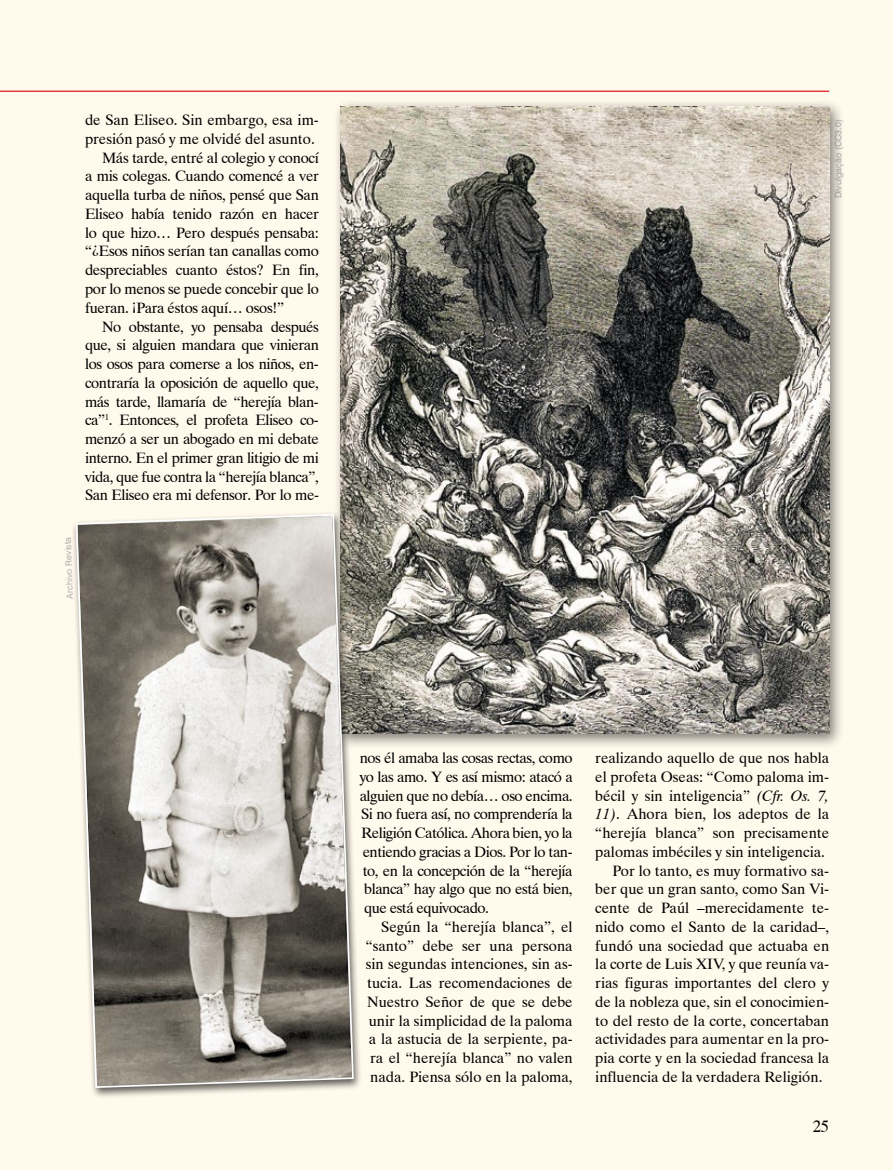
<style>
.page{position:relative;width:893px;height:1170px;background:#fff}
.page>*{position:absolute;margin:0;border:0;box-sizing:border-box;transform-origin:0 0}
.t1{font:16.5px "Dutch 801 BT";color:#000}
.t2{font:15px "Dutch 801 BT";color:#000}
.t3{font:15px "Dutch 801 BT";letter-spacing:-.02em;color:#000}
.t4{font:9px "Swiss 721 BT";color:#b3b2b2}
.s1{font-style:italic}
</style>
<div class="page">
<div style="left:0;top:0;width:893px;height:1169px;background:#fffaec"></div>
<hr style="left:0;top:91px;width:829px;height:1px;background:#df0d17">
<div style="left:333px;top:99px;width:512px;height:650px;background:#000;opacity:.5"></div>
<img style="left:340px;top:106px;width:489px;height:627px">
<div style="left:71px;top:511px;width:292px;height:588px;background:#000;opacity:.65"></div>
<svg style="left:75px;top:513px;width:280px;height:586px;background:#a5a199"></svg>
<p class="t2" style="left:85px;top:111px;width:235px">de San Eliseo. Sin embargo, esa im-</p>
<p class="t2" style="left:85px;top:129px;width:231px">presión pasó y me olvidé del asunto.</p>
<p class="t3" style="left:102px;top:148px;width:218px">Más tarde, entré al colegio y conocí</p>
<p class="t3" style="left:85px;top:167px;width:235px">a mis colegas. Cuando comencé a ver</p>
<p class="t3" style="left:85px;top:186px;width:235px">aquella turba de niños, pensé que San</p>
<p class="t3" style="left:85px;top:204px;width:235px">Eliseo había tenido razón en hacer</p>
<p class="t3" style="left:85px;top:223px;width:235px">lo que hizo… Pero después pensaba:</p>
<p class="t3" style="left:85px;top:242px;width:235px">“¿Esos niños serían tan canallas como</p>
<p class="t3" style="left:85px;top:261px;width:235px">despreciables cuanto éstos? En fin,</p>
<p class="t3" style="left:85px;top:279px;width:235px">por lo menos se puede concebir que lo</p>
<p class="t3" style="left:85px;top:298px;width:201px">fueran. ¡Para éstos aquí… osos!”</p>
<p class="t3" style="left:102px;top:317px;width:218px">No obstante, yo pensaba después</p>
<p class="t3" style="left:85px;top:336px;width:235px">que, si alguien mandara que vinieran</p>
<p class="t3" style="left:85px;top:354px;width:235px">los osos para comerse a los niños, en-</p>
<p class="t3" style="left:85px;top:373px;width:235px">contraría la oposición de aquello que,</p>
<p class="t3" style="left:85px;top:392px;width:235px">más tarde, llamaría de “herejía blan-</p>
<p class="t3" style="left:85px;top:411px;width:235px">ca”<sup>1</sup>. Entonces, el profeta Eliseo co-</p>
<p class="t3" style="left:85px;top:429px;width:235px">menzó a ser un abogado en mi debate</p>
<p class="t3" style="left:85px;top:448px;width:235px">interno. En el primer gran litigio de mi</p>
<p class="t3" style="left:85px;top:467px;width:235px">vida, que fue contra la “herejía blanca”,</p>
<p class="t3" style="left:85px;top:486px;width:235px">San Eliseo era mi defensor. Por lo me-</p>
<p class="t4" style="left:65px;top:598px;width:63px;rotate:-92deg">Archivo Revista</p>
<p class="t4" style="left:833px;top:198px;width:80px;rotate:-90deg">Divulgação (CC3.0)</p>
<p class="t3" style="left:360px;top:748px;width:215px">nos él amaba las cosas rectas, como</p>
<p class="t3" style="left:360px;top:767px;width:215px">yo las amo. Y es así mismo: atacó a</p>
<p class="t3" style="left:360px;top:786px;width:215px">alguien que no debía… oso encima.</p>
<p class="t3" style="left:361px;top:804px;width:213px">Si no fuera así, no comprendería la</p>
<p class="t3" style="left:361px;top:823px;width:213px">Religión Católica. Ahora bien, yo la</p>
<p class="t3" style="left:363px;top:842px;width:211px">entiendo gracias a Dios. Por lo tan-</p>
<p class="t3" style="left:363px;top:861px;width:211px">to, en la concepción de la “herejía</p>
<p class="t3" style="left:364px;top:879px;width:210px">blanca” hay algo que no está bien,</p>
<p class="t3" style="left:364px;top:898px;width:126px">que está equivocado.</p>
<p class="t2" style="left:381px;top:917px;width:193px">Según la “herejía blanca”, el</p>
<p class="t2" style="left:366px;top:936px;width:209px">“santo” debe ser una persona</p>
<p class="t2" style="left:366px;top:954px;width:209px">sin segundas intenciones, sin as-</p>
<p class="t2" style="left:367px;top:973px;width:207px">tucia. Las recomendaciones de</p>
<p class="t2" style="left:367px;top:992px;width:207px">Nuestro Señor de que se debe</p>
<p class="t2" style="left:369px;top:1011px;width:205px">unir la simplicidad de la paloma</p>
<p class="t2" style="left:369px;top:1029px;width:205px">a la astucia de la serpiente, pa-</p>
<p class="t2" style="left:370px;top:1048px;width:204px">ra el “herejía blanca” no valen</p>
<p class="t2" style="left:370px;top:1067px;width:204px">nada. Piensa sólo en la paloma,</p>
<p class="t2" style="left:595px;top:748px;width:235px">realizando aquello de que nos habla</p>
<p class="t2" style="left:595px;top:767px;width:235px">el profeta Oseas: “Como paloma im-</p>
<p class="t2" style="left:595px;top:786px;width:235px">bécil y sin inteligencia” <span class="s1">(Cfr. Os. 7,</span></p>
<p class="t2" style="left:595px;top:804px;width:235px"><span class="s1">11)</span>. Ahora bien, los adeptos de la</p>
<p class="t2" style="left:595px;top:823px;width:235px">“herejía blanca” son precisamente</p>
<p class="t2" style="left:595px;top:842px;width:231px">palomas imbéciles y sin inteligencia.</p>
<p class="t2" style="left:612px;top:861px;width:218px">Por lo tanto, es muy formativo sa-</p>
<p class="t2" style="left:595px;top:879px;width:235px">ber que un gran santo, como San Vi-</p>
<p class="t2" style="left:595px;top:898px;width:235px">cente de Paúl –merecidamente te-</p>
<p class="t2" style="left:595px;top:917px;width:235px">nido como el Santo de la caridad–,</p>
<p class="t2" style="left:595px;top:936px;width:235px">fundó una sociedad que actuaba en</p>
<p class="t2" style="left:595px;top:954px;width:235px">la corte de Luis XIV, y que reunía va-</p>
<p class="t2" style="left:595px;top:973px;width:235px">rias figuras importantes del clero y</p>
<p class="t2" style="left:595px;top:992px;width:235px">de la nobleza que, sin el conocimien-</p>
<p class="t2" style="left:595px;top:1011px;width:235px">to del resto de la corte, concertaban</p>
<p class="t2" style="left:595px;top:1029px;width:235px">actividades para aumentar en la pro-</p>
<p class="t2" style="left:595px;top:1048px;width:235px">pia corte y en la sociedad francesa la</p>
<p class="t2" style="left:595px;top:1067px;width:229px">influencia de la verdadera Religión.</p>
<p class="t1" style="left:813px;top:1116px;width:18px">25</p>
</div>
